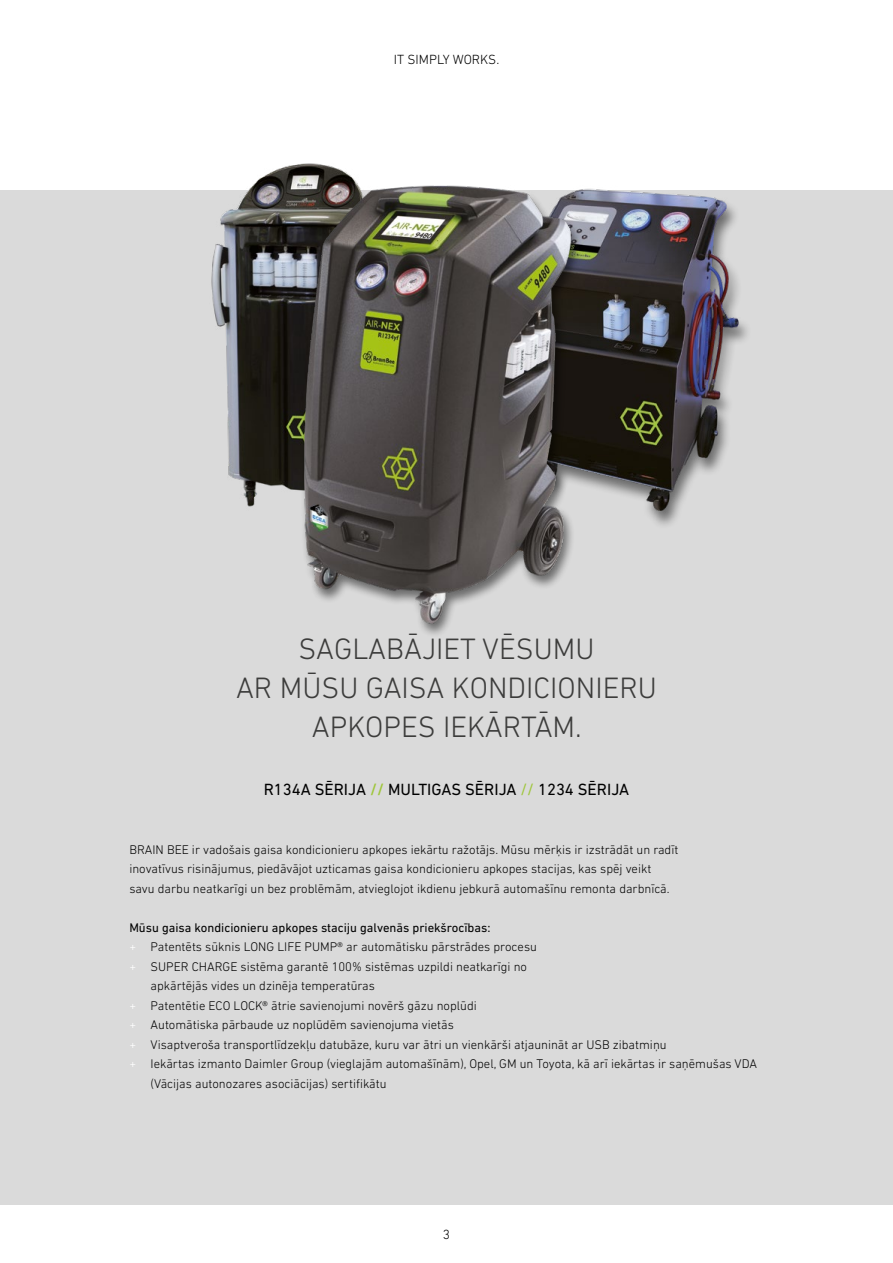
<style>
.page{position:relative;width:893px;height:1263px;background:#fff}
.page>*{position:absolute;margin:0;border:0;box-sizing:border-box;transform-origin:0 0}
.t1{font:300 30px/39px "DIN Next LT Pro";color:#3c3c3b;text-align:center}
.t2{font:16.5px "DIN Next LT Pro";color:#000}
.t3{font:300 13.5px "DIN Next LT Pro";color:#000}
.t4{font:300 12.75px/19.5px "DIN Next LT Pro";color:#000}
.t5{font:12.75px "DIN Next LT Pro";color:#000}
.s1{font-weight:500;color:#9fc63b}
.s2{color:#9fc63b}
.s3{color:#fff}
</style>
<div class="page">
<div style="left:0;top:190px;width:893px;height:1015px;background:#dadada"></div>
<img style="left:211px;top:214px;width:12px;height:113px">
<div style="left:518px;top:189px;width:234px;height:341px;background:#000;opacity:.5"></div>
<img style="left:633px;top:189px;width:116px;height:325px">
<img style="left:223px;top:163px;width:410px;height:472px">
<p class="t3" style="left:394px;top:51px;width:107px">IT SIMPLY WORKS.</p>
<h1 class="t1" style="left:236px;top:628px;width:422px">SAGLABĀJIET VĒSUMU<br>AR MŪSU GAISA KONDICIONIERU<br>APKOPES IEKĀRTĀM.</h1>
<p class="t2" style="left:264px;top:780px;width:367px">R134A SĒRIJA <span class="s1">//</span> MULTIGAS SĒRIJA <span class="s2">//</span> 1234 SĒRIJA</p>
<p class="t4" style="left:129px;top:839px;width:551px">BRAIN BEE ir vadošais gaisa kondicionieru apkopes iekārtu ražotājs. Mūsu mērķis ir izstrādāt un radīt inovatīvus risinājumus, piedāvājot uzticamas gaisa kondicionieru apkopes stacijas, kas spēj veikt savu darbu neatkarīgi un bez problēmām, atvieglojot ikdienu jebkurā automašīnu remonta darbnīcā.</p>
<p class="t5" style="left:129px;top:920px;width:363px">Mūsu gaisa kondicionieru apkopes staciju galvenās priekšrocības:</p>
<p class="t4" style="left:129px;top:937px;width:409px"><span class="s3">+</span> Patentēts sūknis LONG LIFE PUMP® ar automātisku pārstrādes procesu</p>
<p class="t4" style="left:129px;top:956px;width:399px"><span class="s3">+</span> SUPER CHARGE sistēma garantē 100% sistēmas uzpildi neatkarīgi no</p>
<p class="t4" style="left:151px;top:976px;width:226px">apkārtējās vides un dzinēja temperatūras</p>
<p class="t4" style="left:129px;top:995px;width:349px"><span class="s3">+</span> Patentētie ECO LOCK® ātrie savienojumi novērš gāzu noplūdi</p>
<p class="t4" style="left:129px;top:1015px;width:326px"><span class="s3">+</span> Automātiska pārbaude uz noplūdēm savienojuma vietās</p>
<p class="t4" style="left:129px;top:1034px;width:539px"><span class="s3">+</span> Visaptveroša transportlīdzekļu datubāze, kuru var ātri un vienkārši atjaunināt ar USB zibatmiņu</p>
<p class="t4" style="left:129px;top:1054px;width:629px"><span class="s3">+</span> Iekārtas izmanto Daimler Group (vieglajām automašīnām), Opel, GM un Toyota, kā arī iekārtas ir saņēmušas VDA</p>
<p class="t4" style="left:151px;top:1073px;width:238px">(Vācijas autonozares asociācijas) sertifikātu</p>
<p class="t3" style="left:443px;top:1226px;width:9px">3</p>
</div>
